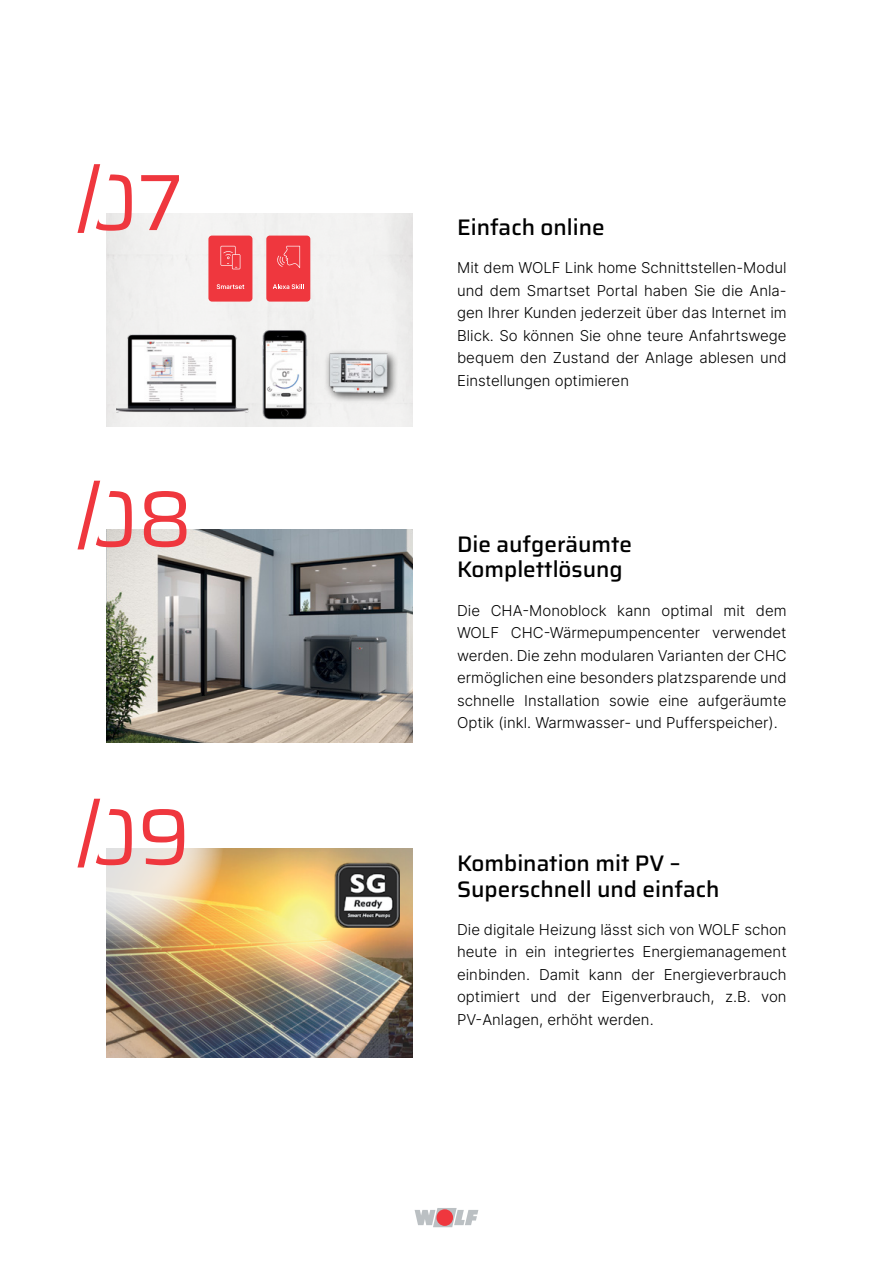
<style>
.page{position:relative;width:893px;height:1263px;background:#fff}
.page>*{position:absolute;margin:0;border:0;box-sizing:border-box;transform-origin:0 0}
.t1{font:79.8px "Saira";color:#ef373e}
.t2{font:500 22.5px/25.5px "Saira";color:#000}
.t3{font:300 15px/22.5px "Inter";color:#000;text-align:justify}
</style>
<div class="page">
<svg style="left:415px;top:1208px;width:63px;height:19px"></svg>
<div style="left:436px;top:1209px;width:17px;height:17px;background:#ef373e;border-radius:50%"></div>
<img style="left:106px;top:848px;width:306px;height:210px">
<img style="left:106px;top:529px;width:306px;height:213px">
<div style="left:106px;top:214px;width:306px;height:212px;background:#f1f1f0"></div>
<div style="left:324px;top:349px;width:75px;height:54px;background:#000;opacity:.75"></div>
<img style="left:324px;top:350px;width:70px;height:47px">
<img style="left:117px;top:304px;width:148px;height:109px">
<img style="left:256px;top:329px;width:55px;height:92px">
<div style="left:208px;top:236px;width:44px;height:65px;background:#ef373e;border-radius:4px"></div>
<svg style="left:217px;top:284px;width:27px;height:5px"></svg>
<svg style="left:220px;top:246px;width:20px;height:23px"></svg>
<div style="left:266px;top:236px;width:44px;height:65px;background:#ef373e;border-radius:4px"></div>
<svg style="left:273px;top:284px;width:31px;height:5px"></svg>
<svg style="left:277px;top:246px;width:23px;height:22px"></svg>
<svg style="left:31px;top:742px;width:192px;height:204px"></svg>
<svg style="left:77px;top:164px;width:37px;height:84px"></svg>
<svg style="left:77px;top:480px;width:37px;height:85px"></svg>
<svg style="left:68px;top:796px;width:46px;height:87px"></svg>
<img style="left:334px;top:861px;width:66px;height:66px">
<h1 class="t1" style="left:84px;top:137px;width:100px">07</h1>
<h1 class="t1" style="left:84px;top:454px;width:110px">08</h1>
<h1 class="t1" style="left:84px;top:772px;width:108px">09</h1>
<h2 class="t2" style="left:457px;top:214px;width:149px">Einfach online</h2>
<p class="t3" style="left:457px;top:256px;width:331px">Mit dem WOLF Link home Schnittstellen-Modul und dem Smartset Portal haben Sie die Anla&shy;gen Ihrer Kunden jederzeit über das Internet im Blick. So können Sie ohne teure Anfahrtswege bequem den Zustand der Anlage ablesen und Einstellungen optimieren</p>
<h2 class="t2" style="left:457px;top:531px;width:176px">Die aufgeräumte<br>Komplettlösung</h2>
<p class="t3" style="left:457px;top:599px;width:331px">Die CHA-Monoblock kann optimal mit dem WOLF CHC-Wärmepumpencenter verwendet werden. Die zehn modularen Varianten der CHC ermöglichen eine besonders platzsparende und schnelle Installation sowie eine aufgeräumte Optik (inkl. Warmwasser- und Pufferspeicher).</p>
<h2 class="t2" style="left:457px;top:850px;width:264px">Kombination mit PV –<br>Superschnell und einfach</h2>
<p class="t3" style="left:457px;top:918px;width:331px">Die digitale Heizung lässt sich von WOLF schon heute in ein integriertes Energiemanagement einbinden. Damit kann der Energieverbrauch optimiert und der Eigenverbrauch, z.B. von PV-Anlagen, erhöht werden.</p>
</div>
